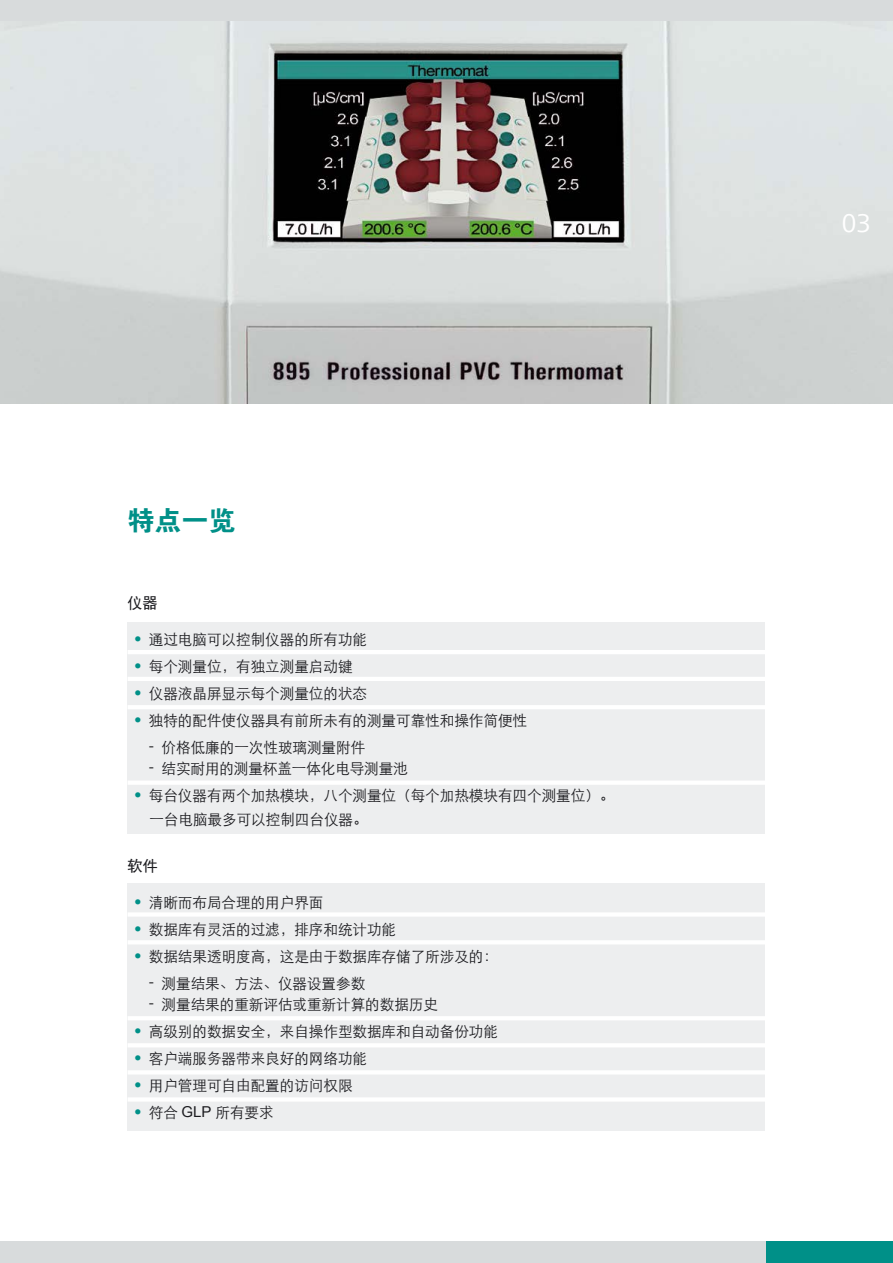
<style>
.page{position:relative;width:893px;height:1263px;background:#fff}
.page>*{position:absolute;margin:0;border:0;box-sizing:border-box;transform-origin:0 0}
.t1{font:27px "FZDHTJW GB1 0";color:#009088}
.t2{font:27px "Frutiger Next LT";color:#fff}
.t3{font:15px/24px "ST Xihei";color:#1b1b1f}
.t4{font:15px "CT Hei Ti SJ";color:#1b1b1f}
.s1{font-family:"Frutiger Next LT";font-weight:800;font-size:16.5px;color:#009088}
.s2{font-family:"Frutiger Next LT";font-weight:300;font-size:16.5px}
.s3{font-family:"Arial"}
</style>
<div class="page">
<div style="left:765px;top:1242px;width:128px;height:21px;background:#009088"></div>
<div style="left:0;top:0;width:893px;height:21px;background:#d8dbdc"></div>
<div style="left:0;top:1242px;width:765px;height:21px;background:#d8dbdc"></div>
<img style="left:0;top:21px;width:893px;height:383px">
<div style="left:128px;top:622px;width:637px;height:211px;background:#edeeef"></div>
<hr style="left:128px;top:650px;width:637px;height:4px;background:#fff">
<hr style="left:128px;top:677px;width:637px;height:4px;background:#fff">
<hr style="left:128px;top:705px;width:637px;height:4px;background:#fff">
<div style="left:128px;top:780px;width:637px;height:5px;background:#fff"></div>
<div style="left:128px;top:883px;width:637px;height:247px;background:#edeeef"></div>
<div style="left:128px;top:912px;width:637px;height:5px;background:#fff"></div>
<hr style="left:128px;top:940px;width:637px;height:4px;background:#fff">
<hr style="left:128px;top:1016px;width:637px;height:4px;background:#fff">
<hr style="left:128px;top:1043px;width:637px;height:4px;background:#fff">
<hr style="left:128px;top:1070px;width:637px;height:4px;background:#fff">
<hr style="left:128px;top:1097px;width:637px;height:4px;background:#fff">
<h1 class="t1" style="left:128px;top:506px;width:109px">特点一览</h1>
<p class="t4" style="left:128px;top:595px;width:31px">仪器</p>
<p class="t3" style="left:133px;top:627px;width:236px"><span class="s1">•</span> 通过电脑可以控制仪器的所有功能</p>
<p class="t3" style="left:133px;top:654px;width:221px"><span class="s1">•</span> 每个测量位，有独立测量启动键</p>
<p class="t3" style="left:133px;top:681px;width:236px"><span class="s1">•</span> 仪器液晶屏显示每个测量位的状态</p>
<p class="t3" style="left:133px;top:708px;width:396px"><span class="s1">•</span> 独特的配件使仪器具有前所未有的测量可靠性和操作简便性</p>
<p class="t3" style="left:149px;top:735px;width:218px"><span class="s2">-</span> 价格低廉的一次性玻璃测量附件</p>
<p class="t3" style="left:149px;top:756px;width:260px"><span class="s2">-</span> 结实耐用的测量杯盖一体化电导测量池</p>
<p class="t3" style="left:149px;top:783px;width:467px;text-indent:-17px"><span class="s1">•</span> 每台仪器有两个加热模块，八个测量位（每个加热模块有四个测量位）。一台电脑最多可以控制四台仪器。</p>
<p class="t4" style="left:128px;top:858px;width:31px">软件</p>
<p class="t3" style="left:133px;top:889px;width:192px"><span class="s1">•</span> 清晰而布局合理的用户界面</p>
<p class="t3" style="left:133px;top:916px;width:265px"><span class="s1">•</span> 数据库有灵活的过滤，排序和统计功能</p>
<p class="t3" style="left:133px;top:943px;width:367px"><span class="s1">•</span> 数据结果透明度高，这是由于数据库存储了所涉及的：</p>
<p class="t3" style="left:149px;top:970px;width:218px"><span class="s2">-</span> 测量结果、方法、仪器设置参数</p>
<p class="t3" style="left:149px;top:991px;width:291px"><span class="s2">-</span> 测量结果的重新评估或重新计算的数据历史</p>
<p class="t3" style="left:133px;top:1018px;width:367px"><span class="s1">•</span> 高级别的数据安全，来自操作型数据库和自动备份功能</p>
<p class="t3" style="left:133px;top:1045px;width:236px"><span class="s1">•</span> 客户端服务器带来良好的网络功能</p>
<p class="t3" style="left:133px;top:1072px;width:221px"><span class="s1">•</span> 用户管理可自由配置的访问权限</p>
<p class="t3" style="left:133px;top:1099px;width:142px"><span class="s1">•</span> 符合 <span class="s3">GLP</span> 所有要求</p>
<h1 class="t2" style="left:842px;top:208px;width:31px">03</h1>
</div>
